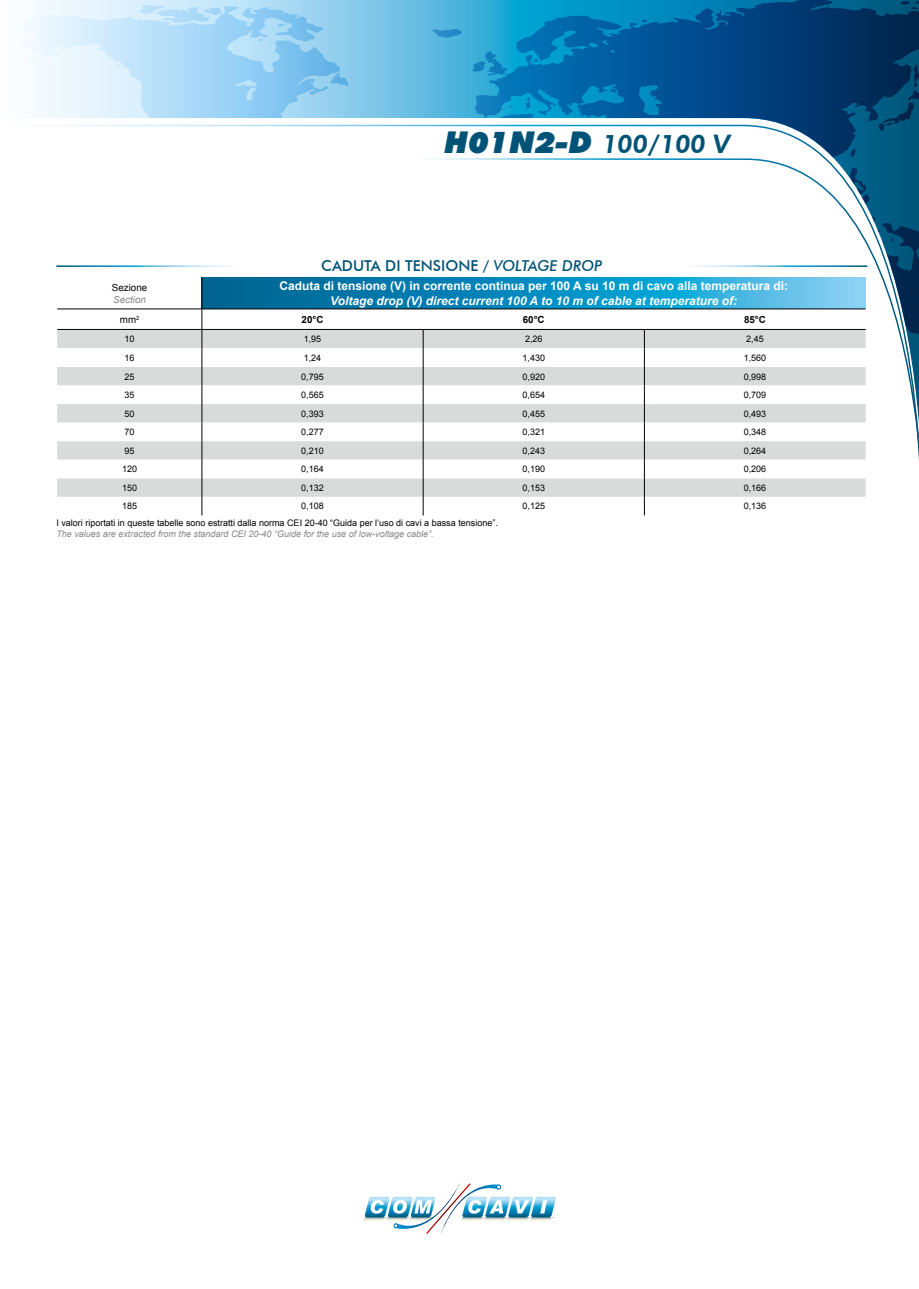
<style>
.page{position:relative;width:919px;height:1289px;background:#fff}
.page>*{position:absolute;margin:0;border:0;box-sizing:border-box;transform-origin:0 0}
.t1{font:italic 800 25.5px "Futura BT";color:#005377}
.t2{font:500 15px "Futura BT";color:#005377}
.t3{font:700 12px "Arial";color:#fff}
.t4{font:italic 700 12px "Arial";color:#fff}
.t5{font:700 9.75px "Arial";color:#000}
.t6{font:9.75px "Arial";color:#000}
.t7{font:italic 9.75px "Arial";color:#868786}
.t8{font:9px "Arial";color:#000}
.t9{font:italic 9px "Arial";color:#868786}
.s1{font-weight:900;font-size:30px}
.s2{font-style:italic}
</style>
<div class="page">
<svg style="left:24px;top:0;width:894px;height:157px"></svg>
<svg style="left:53px;top:1px;width:865px;height:130px;background:#599cc4"></svg>
<svg style="left:363px;top:1183px;width:193px;height:51px"></svg>
<svg style="left:57px;top:157px;width:861px;height:359px"></svg>
<svg style="left:202px;top:277px;width:663px;height:31px;background:#1892c1"></svg>
<div style="left:57px;top:330px;width:808px;height:18px;background:#d9dada"></div>
<svg style="left:57px;top:348px;width:808px;height:167px"></svg>
<svg style="left:423px;top:330px;width:1px;height:185px"></svg>
<svg style="left:644px;top:330px;width:1px;height:185px"></svg>
<hr style="left:57px;top:308px;width:145px;height:1px;background:#000">
<hr style="left:202px;top:308px;width:221px;height:1px;background:#000">
<hr style="left:423px;top:308px;width:221px;height:1px;background:#000">
<hr style="left:644px;top:308px;width:221px;height:1px;background:#000">
<hr style="left:57px;top:329px;width:145px;height:1px;background:#000">
<hr style="left:202px;top:329px;width:221px;height:1px;background:#000">
<hr style="left:423px;top:329px;width:221px;height:1px;background:#000">
<hr style="left:644px;top:329px;width:221px;height:1px;background:#000">
<hr style="left:201px;top:277px;width:1px;height:31px;background:#000">
<svg style="left:201px;top:309px;width:1px;height:206px"></svg>
<hr style="left:56px;top:265px;width:184px;height:2px;background:#fff">
<hr style="left:683px;top:265px;width:184px;height:2px;background:#fff">
<h1 class="t1" style="left:444px;top:128px;width:287px"><span class="s1">H01N2-D</span> 100/100 V</h1>
<p class="t6" style="left:112px;top:281px;width:37px">Sezione</p>
<p class="t7" style="left:113px;top:293px;width:34px">Section</p>
<h2 class="t2" style="left:321px;top:257px;width:283px">CADUTA DI TENSIONE / <span class="s2">VOLTAGE DROP</span></h2>
<h3 class="t3" style="left:279px;top:278px;width:510px">Caduta di tensione (V) in corrente continua per 100 A su 10 m di cavo alla temperatura di:</h3>
<h3 class="t4" style="left:330px;top:292px;width:408px">Voltage drop (V) direct current 100 A to 10 m of cable at temperature of:</h3>
<p class="t6" style="left:120px;top:313px;width:21px">mm<sup>2</sup></p>
<p class="t5" style="left:301px;top:313px;width:23px">20°C</p>
<p class="t5" style="left:523px;top:313px;width:23px">60°C</p>
<p class="t5" style="left:744px;top:313px;width:23px">85°C</p>
<p class="t8" style="left:125px;top:333px;width:12px">10</p>
<p class="t8" style="left:304px;top:333px;width:19px">1,95</p>
<p class="t8" style="left:525px;top:333px;width:19px">2,26</p>
<p class="t8" style="left:746px;top:333px;width:19px">2,45</p>
<p class="t8" style="left:125px;top:352px;width:12px">16</p>
<p class="t8" style="left:304px;top:352px;width:19px">1,24</p>
<p class="t8" style="left:522px;top:352px;width:24px">1,430</p>
<p class="t8" style="left:743px;top:352px;width:24px">1,560</p>
<p class="t8" style="left:125px;top:370px;width:12px">25</p>
<p class="t8" style="left:301px;top:370px;width:24px">0,795</p>
<p class="t8" style="left:522px;top:370px;width:24px">0,920</p>
<p class="t8" style="left:743px;top:370px;width:24px">0,998</p>
<p class="t8" style="left:125px;top:389px;width:12px">35</p>
<p class="t8" style="left:301px;top:389px;width:24px">0,565</p>
<p class="t8" style="left:522px;top:389px;width:24px">0,654</p>
<p class="t8" style="left:743px;top:389px;width:24px">0,709</p>
<p class="t8" style="left:125px;top:407px;width:12px">50</p>
<p class="t8" style="left:301px;top:407px;width:24px">0,393</p>
<p class="t8" style="left:522px;top:407px;width:24px">0,455</p>
<p class="t8" style="left:743px;top:407px;width:24px">0,493</p>
<p class="t8" style="left:125px;top:426px;width:12px">70</p>
<p class="t8" style="left:301px;top:426px;width:24px">0,277</p>
<p class="t8" style="left:522px;top:426px;width:24px">0,321</p>
<p class="t8" style="left:743px;top:426px;width:24px">0,348</p>
<p class="t8" style="left:125px;top:444px;width:12px">95</p>
<p class="t8" style="left:301px;top:444px;width:24px">0,210</p>
<p class="t8" style="left:522px;top:444px;width:24px">0,243</p>
<p class="t8" style="left:743px;top:444px;width:24px">0,264</p>
<p class="t8" style="left:122px;top:463px;width:17px">120</p>
<p class="t8" style="left:301px;top:463px;width:24px">0,164</p>
<p class="t8" style="left:522px;top:463px;width:24px">0,190</p>
<p class="t8" style="left:743px;top:463px;width:24px">0,206</p>
<p class="t8" style="left:122px;top:482px;width:17px">150</p>
<p class="t8" style="left:301px;top:482px;width:24px">0,132</p>
<p class="t8" style="left:522px;top:482px;width:24px">0,153</p>
<p class="t8" style="left:743px;top:482px;width:24px">0,166</p>
<p class="t8" style="left:122px;top:500px;width:17px">185</p>
<p class="t8" style="left:301px;top:500px;width:24px">0,108</p>
<p class="t8" style="left:522px;top:500px;width:24px">0,125</p>
<p class="t8" style="left:743px;top:500px;width:24px">0,136</p>
<p class="t8" style="left:56px;top:517px;width:443px">I valori riportati in queste tabelle sono estratti dalla norma CEI 20-40 “Guida per l’uso di cavi a bassa tensione”.</p>
<p class="t9" style="left:56px;top:527px;width:379px">The values are extracted from the standard CEI 20-40 “Guide for the use of low-voltage cable”.</p>
</div>
